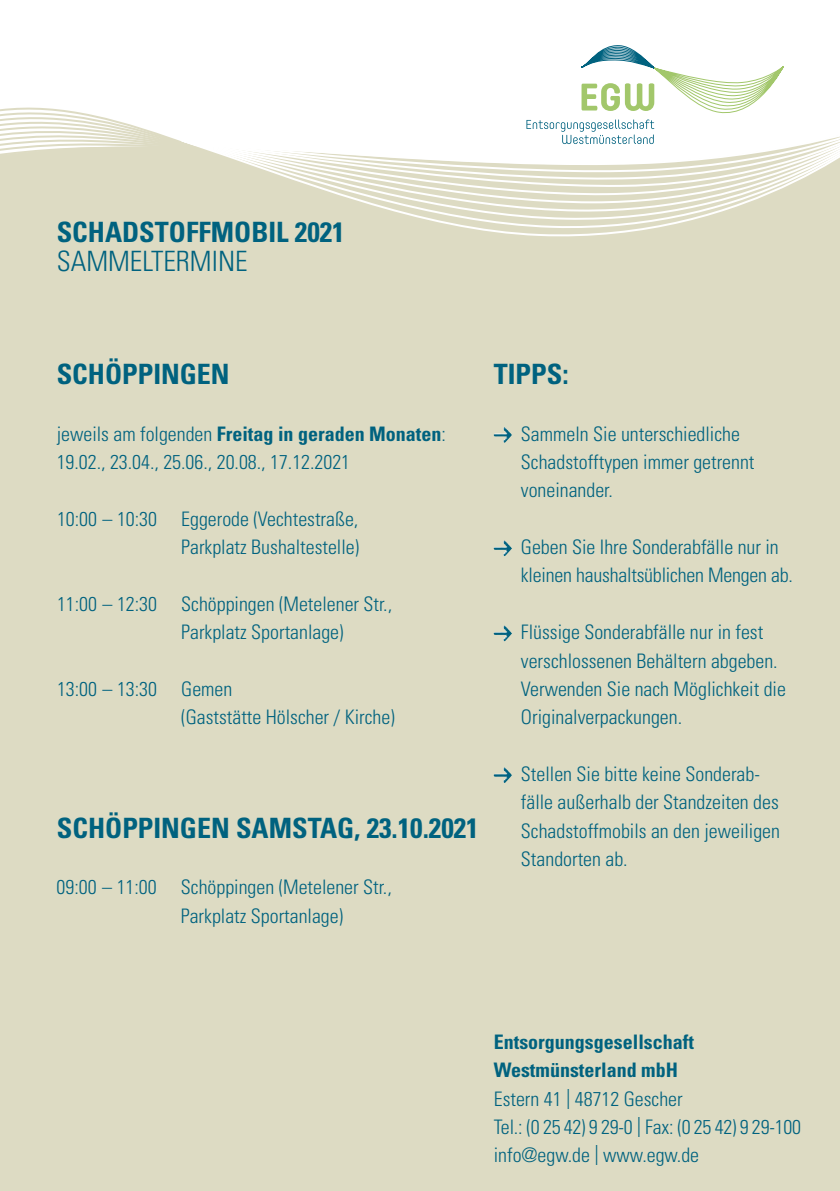
<style>
.page{position:relative;width:840px;height:1191px;background:#fff}
.page>*{position:absolute;margin:0;border:0;box-sizing:border-box;transform-origin:0 0}
.t1{font:700 condensed 28px "Univers";color:#00627f}
.t2{font:300 condensed 28px "Univers";color:#00627f}
.t3{font:300 condensed 20px/28.4px "Univers";color:#00627f}
.t4{font:700 condensed 20px/28.4px "Univers";color:#00627f}
.s1{font-weight:700}
</style>
<div class="page">
<div style="left:0;top:208px;width:839px;height:983px;background:#dddbc3"></div>
<svg style="left:179px;top:208px;width:660px;height:38px;background:#dfddc7"></svg>
<svg style="left:0;top:45px;width:839px;height:163px"></svg>
<img style="left:493px;top:427px;width:19px;height:16px">
<img style="left:493px;top:540px;width:19px;height:16px">
<img style="left:493px;top:625px;width:19px;height:16px">
<img style="left:493px;top:767px;width:19px;height:16px">
<h1 class="t1" style="left:57px;top:215px;width:289px">SCHADSTOFFMOBIL 2021</h1>
<h1 class="t2" style="left:57px;top:244px;width:192px">SAMMELTERMINE</h1>
<h1 class="t1" style="left:57px;top:357px;width:174px">SCHÖPPINGEN</h1>
<p class="t3" style="left:57px;top:419px;width:390px">jeweils am folgenden <span class="s1">Freitag in geraden Monaten</span>:<br>19.02., 23.04., 25.06., 20.08., 17.12.2021</p>
<p class="t3" style="left:181px;top:504px;width:179px">Eggerode (Vechtestraße,<br>Parkplatz Bushaltestelle)</p>
<p class="t3" style="left:181px;top:589px;width:212px">Schöppingen (Metelener Str.,<br>Parkplatz Sportanlage)</p>
<p class="t3" style="left:181px;top:674px;width:215px">Gemen<br>(Gaststätte Hölscher / Kirche)</p>
<p class="t3" style="left:57px;top:504px;width:101px">10:00 – 10:30</p>
<p class="t3" style="left:57px;top:589px;width:101px">11:00 – 12:30</p>
<p class="t3" style="left:57px;top:674px;width:101px">13:00 – 13:30</p>
<h1 class="t1" style="left:57px;top:810px;width:423px">SCHÖPPINGEN SAMSTAG, 23.10.2021</h1>
<p class="t3" style="left:57px;top:873px;width:101px">09:00 – 11:00</p>
<p class="t3" style="left:181px;top:873px;width:212px">Schöppingen (Metelener Str.,<br>Parkplatz Sportanlage)</p>
<h1 class="t1" style="left:493px;top:357px;width:76px">TIPPS:</h1>
<p class="t3" style="left:520px;top:419px;width:235px">Sammeln Sie unterschiedliche<br>Schadstofftypen immer getrennt voneinander.</p>
<p class="t3" style="left:520px;top:533px;width:273px">Geben Sie Ihre Sonderabfälle nur in kleinen haushaltsüblichen Mengen ab.</p>
<p class="t3" style="left:520px;top:618px;width:266px">Flüssige Sonderabfälle nur in fest verschlossenen Behältern abgeben.<br>Verwenden Sie nach Möglichkeit die Originalverpackungen.</p>
<p class="t3" style="left:520px;top:759px;width:260px">Stellen Sie bitte keine Sonderab&shy;fälle außerhalb der Standzeiten des<br>Schadstoffmobils an den jeweiligen<br>Standorten ab.</p>
<p class="t4" style="left:493px;top:1027px;width:201px">Entsorgungsgesellschaft<br>Westmünsterland mbH</p>
<p class="t3" style="left:493px;top:1084px;width:308px">Estern 41 | 48712 Gescher<br>Tel.: (0 25 42) 9 29-0 | Fax: (0 25 42) 9 29-100 info@egw.de | www.egw.de</p>
</div>
